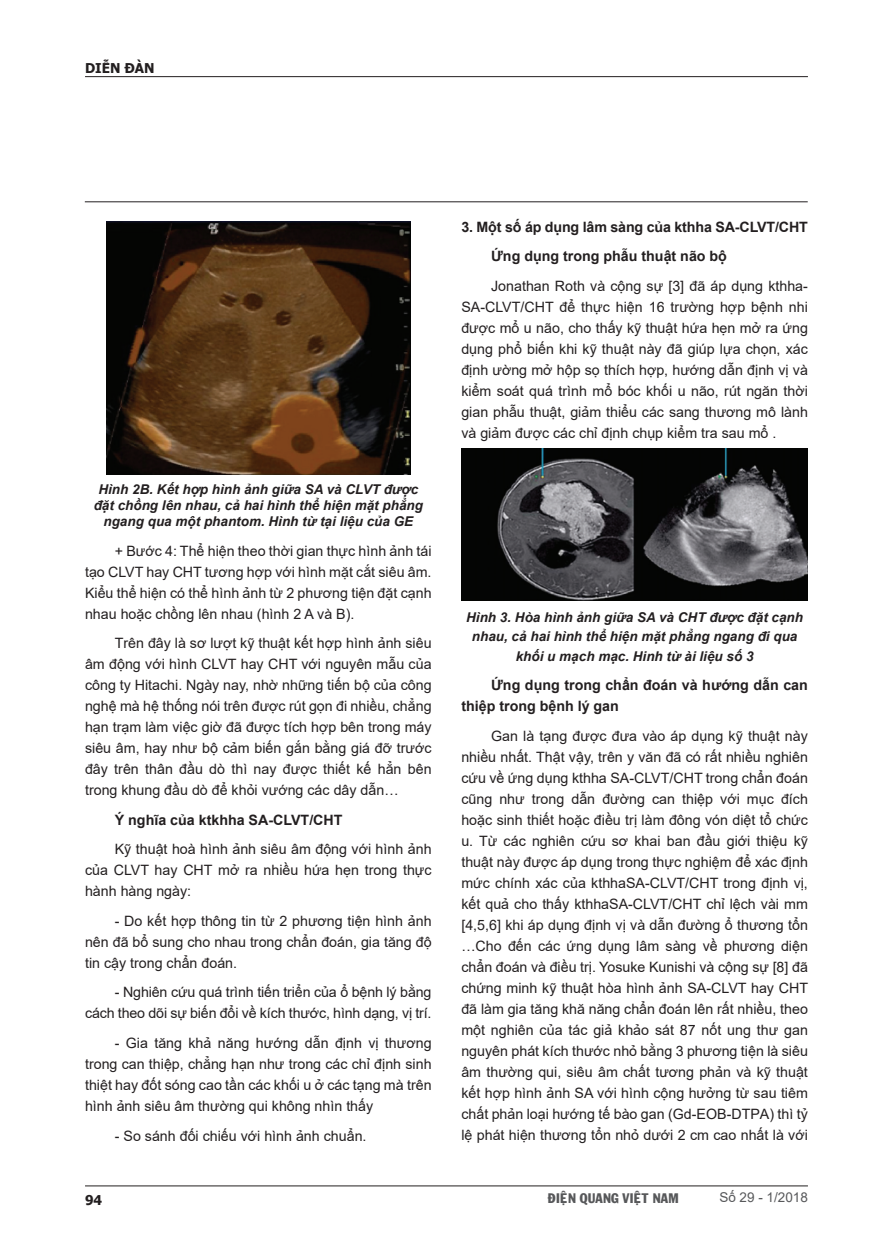
<style>
.page{position:relative;width:893px;height:1255px;background:#fff}
.page>*{position:absolute;margin:0;border:0;box-sizing:border-box;transform-origin:0 0}
.t1{font:14.25px/21px "Arial";color:#231f20;text-align:justify}
._1_nho{font:700 14.25px/21px "Arial";color:#231f20}
.hinhf{font:italic 700 13.5px/16.2px "Arial";color:#231f20;text-align:center}
.t2{font:13.5px "VNI Franko";color:#57585a}
.t3{font:13.5px "Arial";color:#57585a}
.t4{font:700 13.5px "Tahoma";color:#231f20}
</style>
<div class="page">
<hr style="left:85px;top:76px;width:723px;height:1px;background:#231f20">
<hr style="left:85px;top:201px;width:723px;height:1px;background:#231f20">
<hr style="left:85px;top:1185px;width:723px;height:1px;background:#231f20">
<img style="left:106px;top:221px;width:304px;height:253px">
<img style="left:462px;top:449px;width:345px;height:152px">
<p class="t4" style="left:85px;top:58px;width:71px">DIỄN ĐÀN</p>
<p class="hinhf" style="left:94px;top:481px;width:331px">Hình 2B. Kết hợp hình ảnh giữa SA và CLVT được đặt chồng lên nhau, cả hai hình thể hiện mặt phẳng ngang qua một phantom. Hình từ tại liệu của GE</p>
<p class="t1" style="left:85px;top:540px;width:348px;text-indent:30px">+ Bước 4: Thể hiện theo thời gian thực hình ảnh tái tạo CLVT hay CHT tương hợp với hình mặt cắt siêu âm.<br>Kiểu thể hiện có thể hình ảnh từ 2 phương tiện đặt cạnh nhau hoặc chồng lên nhau (hình 2 A và B).</p>
<p class="t1" style="left:85px;top:632px;width:348px;text-indent:30px">Trên đây là sơ lượt kỹ thuật kết hợp hình ảnh siêu âm động với hình CLVT hay CHT với nguyên mẫu của công ty Hitachi. Ngày nay, nhờ những tiến bộ của công nghệ mà hệ thống nói trên được rút gọn đi nhiều, chẳng hạn trạm làm việc giờ đã được tích hợp bên trong máy siêu âm, hay như bộ cảm biến gắn bằng giá đỡ trước đây trên thân đầu dò thì nay được thiết kế hẳn bên trong khung đầu dò để khỏi vướng các dây dẫn…</p>
<p class="_1_nho" style="left:115px;top:809px;width:229px">Ý nghĩa của ktkhha SA-CLVT/CHT</p>
<p class="t1" style="left:85px;top:838px;width:348px;text-indent:30px">Kỹ thuật hoà hình ảnh siêu âm động với hình ảnh của CLVT hay CHT mở ra nhiều hứa hẹn trong thực hành hàng ngày:</p>
<p class="t1" style="left:85px;top:910px;width:348px;text-indent:30px">- Do kết hợp thông tin từ 2 phương tiện hình ảnh nên đã bổ sung cho nhau trong chẩn đoán, gia tăng độ tin cậy trong chẩn đoán.</p>
<p class="t1" style="left:85px;top:981px;width:348px;text-align:right">- Nghiên cứu quá trình tiến triển của ổ bệnh lý bằng cách theo dõi sự biến đổi về kích thước, hình dạng, vị trí.</p>
<p class="t1" style="left:85px;top:1032px;width:348px;text-indent:30px">- Gia tăng khả năng hướng dẫn định vị thương trong can thiệp, chẳng hạn như trong các chỉ định sinh thiệt hay đốt sóng cao tần các khối u ở các tạng mà trên hình ảnh siêu âm thường qui không nhìn thấy</p>
<p class="t1" style="left:115px;top:1124px;width:253px">- So sánh đối chiếu với hình ảnh chuẩn.</p>
<p class="_1_nho" style="left:461px;top:216px;width:348px">3. Một số áp dụng lâm sàng của kthha SA-CLVT/CHT</p>
<p class="_1_nho" style="left:491px;top:246px;width:237px">Ứng dụng trong phẫu thuật não bộ</p>
<p class="t1" style="left:461px;top:275px;width:348px;text-indent:30px">Jonathan Roth và cộng sự [3] đã áp dụng kthha-SA-CLVT/CHT để thực hiện 16 trường hợp bệnh nhi được mổ u não, cho thấy kỹ thuật hứa hẹn mở ra ứng dụng phổ biến khi kỹ thuật này đã giúp lựa chọn, xác định ường mở hộp sọ thích hợp, hướng dẫn định vị và kiểm soát quá trình mổ bóc khối u não, rút ngăn thời gian phẫu thuật, giảm thiểu các sang thương mô lành và giảm được các chỉ định chụp kiểm tra sau mổ .</p>
<p class="hinhf" style="left:466px;top:607px;width:338px;line-height:19.5px">Hình 3. Hòa hình ảnh giữa SA và CHT được đặt cạnh nhau, cả hai hình thể hiện mặt phẳng ngang đi qua khối u mạch mạc. Hinh từ ài liệu số 3</p>
<p class="_1_nho" style="left:461px;top:675px;width:348px;text-indent:30px">Ứng dụng trong chẩn đoán và hướng dẫn can thiệp trong bệnh lý gan</p>
<p class="t1" style="left:461px;top:725px;width:348px;text-indent:30px">Gan là tạng được đưa vào áp dụng kỹ thuật này nhiều nhất. Thật vậy, trên y văn đã có rất nhiều nghiên cứu về ứng dụng kthha SA-CLVT/CHT trong chẩn đoán cũng như trong dẫn đường can thiệp với mục đích hoặc sinh thiết hoặc điều trị làm đông vón diệt tổ chức u. Từ các nghiên cứu sơ khai ban đầu giới thiệu kỹ thuật này được áp dụng trong thực nghiệm để xác định mức chính xác của kthhaSA-CLVT/CHT trong định vị, kết quả cho thấy kthhaSA-CLVT/CHT chỉ lệch vài mm [4,5,6] khi áp dụng định vị và dẫn đường ổ thương tổn …Cho đến các ứng dụng lâm sàng về phương diện chẩn đoán và điều trị. Yosuke Kunishi và cộng sự [8] đã chứng minh kỹ thuật hòa hình ảnh SA-CLVT hay CHT đã làm gia tăng khă năng chẩn đoán lên rất nhiều, theo một nghiên của tác giả khảo sát 87 nốt ung thư gan nguyên phát kích thước nhỏ bằng 3 phương tiện là siêu âm thường qui, siêu âm chất tương phản và kỹ thuật kết hợp hình ảnh SA với hình cộng hưởng từ sau tiêm chất phản loại hướng tế bào gan (Gd-EOB-DTPA) thì tỷ lệ phát hiện thương tổn nhỏ dưới 2 cm cao nhất là với</p>
<p class="t4" style="left:85px;top:1190px;width:19px">94</p>
<p class="t2" style="left:548px;top:1187px;width:132px">ÑIEÄN QUANG VIEÄT NAM</p>
<p class="t3" style="left:719px;top:1188px;width:90px">Số 29 - 1/2018</p>
</div>
